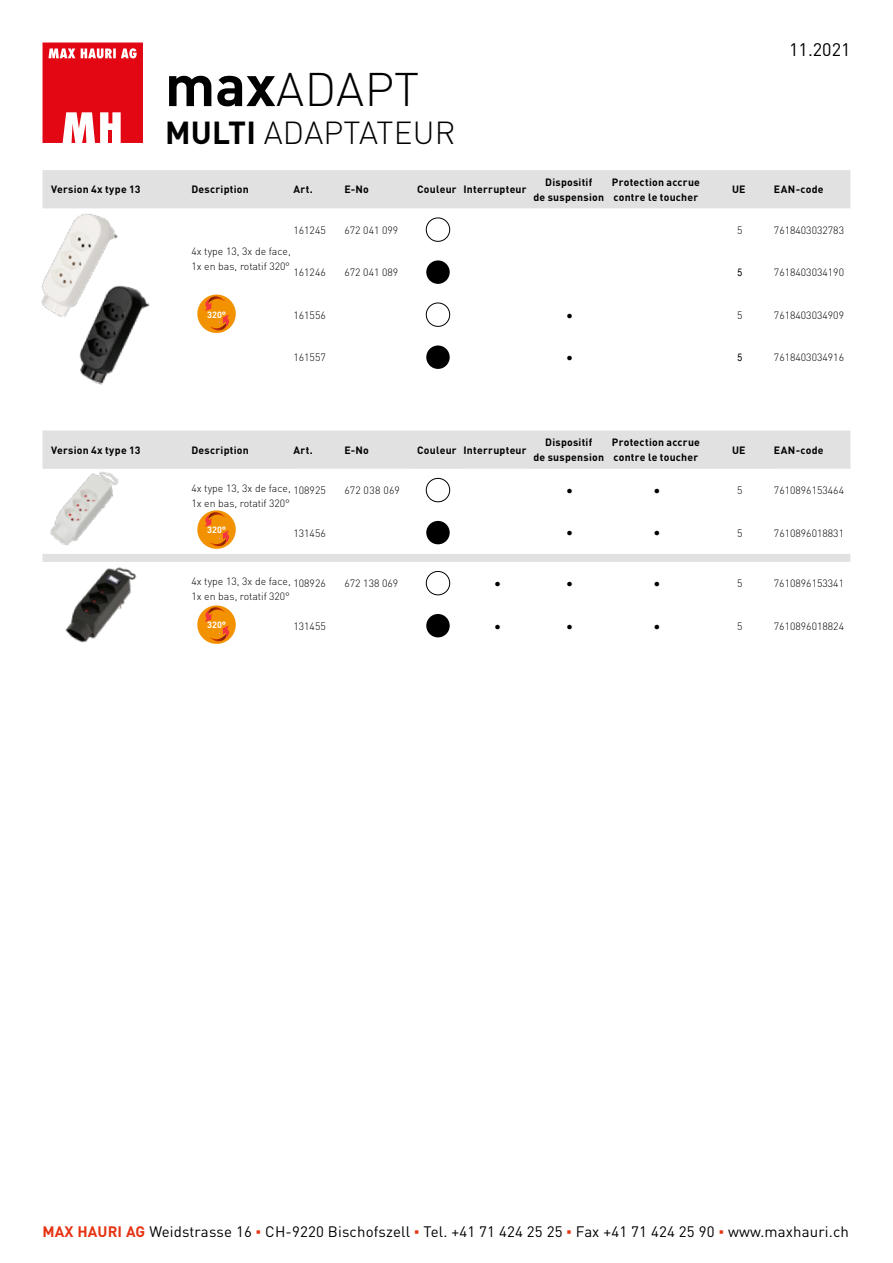
<style>
.page{position:relative;width:893px;height:1263px;background:#fff}
.page>*{position:absolute;margin:0;border:0;box-sizing:border-box;transform-origin:0 0}
.t1{font:300 46.5px "DINOT";letter-spacing:.005em;color:#000}
.t2{font:300 31.5px "DINOT";letter-spacing:.01em;color:#000}
.t3{font:18px "DINOT";color:#000}
.t4{font:15px "DINOT";letter-spacing:.01em;color:#000}
.t5{font:300 10.5px/15px "DINOT";color:#000}
.t6{font:700 10.5px/15px "DINOT";letter-spacing:.025em;color:#000;text-align:center}
.t7{font:10.5px "Arial Narrow";color:#000}
.t8{font:300 10.5px "DINOT";letter-spacing:.035em;color:#000}
.t9{font:700 9px "DINOT";color:#fff}
.s1{font-weight:700;font-size:57.45px}
.s2{font-weight:700}
.s3{font-weight:700;color:#e63312}
.s4{font-family:"Arial";font-weight:900;color:#e63312}
</style>
<div class="page">
<svg style="left:43px;top:43px;width:100px;height:100px"></svg>
<svg style="left:43px;top:431px;width:807px;height:213px"></svg>
<div style="left:43px;top:170px;width:807px;height:38px;background:#e1e1e1"></div>
<div style="left:426px;top:218px;width:24px;height:24px;border:1px solid #000;border-radius:50%"></div>
<div style="left:426px;top:260px;width:24px;height:24px;background:#000;border-radius:50%"></div>
<div style="left:426px;top:303px;width:24px;height:24px;border:1px solid #000;border-radius:50%"></div>
<div style="left:426px;top:345px;width:24px;height:24px;background:#000;border-radius:50%"></div>
<svg style="left:197px;top:294px;width:39px;height:39px"></svg>
<img style="left:41px;top:206px;width:81px;height:112px">
<img style="left:72px;top:279px;width:78px;height:106px">
<h1 class="t1" style="left:165px;top:61px;width:256px"><span class="s1">max</span>ADAPT</h1>
<h2 class="t2" style="left:165px;top:113px;width:292px"><span class="s2">MULTI</span> ADAPTATEUR</h2>
<h3 class="t3" style="left:789px;top:39px;width:63px">11.2021</h3>
<p class="t6" style="left:51px;top:182px;width:91px">Version 4x type 13</p>
<p class="t6" style="left:191px;top:182px;width:59px">Description</p>
<p class="t6" style="left:293px;top:182px;width:21px">Art.</p>
<p class="t6" style="left:344px;top:182px;width:26px">E-No</p>
<p class="t6" style="left:417px;top:182px;width:111px">Couleur Interrupteur</p>
<p class="t6" style="left:533px;top:174px;width:72px">Dispositif<br>de suspension</p>
<p class="t6" style="left:612px;top:174px;width:90px;text-align:left">Protection accrue contre le toucher</p>
<p class="t6" style="left:732px;top:182px;width:15px">UE</p>
<p class="t6" style="left:774px;top:182px;width:51px">EAN-code</p>
<p class="t5" style="left:293px;top:222px;width:34px">161245</p>
<p class="t5" style="left:344px;top:222px;width:55px">672 041 099</p>
<p class="t5" style="left:737px;top:222px;width:7px">5</p>
<p class="t5" style="left:774px;top:222px;width:72px">7618403032783</p>
<p class="t5" style="left:293px;top:265px;width:34px">161246</p>
<p class="t5" style="left:344px;top:265px;width:55px">672 041 089</p>
<p class="t7" style="left:737px;top:265px;width:6px">5</p>
<p class="t5" style="left:774px;top:265px;width:72px">7618403034190</p>
<p class="t5" style="left:293px;top:307px;width:34px">161556</p>
<p class="t7" style="left:567px;top:307px;width:8px">●</p>
<p class="t5" style="left:737px;top:307px;width:7px">5</p>
<p class="t5" style="left:774px;top:307px;width:72px">7618403034909</p>
<p class="t5" style="left:293px;top:350px;width:34px">161557</p>
<p class="t7" style="left:567px;top:350px;width:8px">●</p>
<p class="t7" style="left:737px;top:350px;width:6px">5</p>
<p class="t5" style="left:774px;top:350px;width:72px">7618403034916</p>
<p class="t5" style="left:191px;top:244px;width:101px">4x type 13, 3x de face,<br>1x en bas, rotatif 320°</p>
<p class="t9" style="left:207px;top:308px;width:21px">320°</p>
<p class="t6" style="left:51px;top:442px;width:91px">Version 4x type 13</p>
<p class="t6" style="left:191px;top:442px;width:59px">Description</p>
<p class="t6" style="left:293px;top:442px;width:21px">Art.</p>
<p class="t6" style="left:344px;top:442px;width:26px">E-No</p>
<p class="t6" style="left:417px;top:442px;width:111px">Couleur Interrupteur</p>
<p class="t6" style="left:533px;top:435px;width:72px">Dispositif<br>de suspension</p>
<p class="t6" style="left:612px;top:435px;width:90px;text-align:left">Protection accrue contre le toucher</p>
<p class="t6" style="left:732px;top:442px;width:15px">UE</p>
<p class="t6" style="left:774px;top:442px;width:51px">EAN-code</p>
<p class="t5" style="left:191px;top:480px;width:101px">4x type 13, 3x de face,<br>1x en bas, rotatif 320°</p>
<p class="t5" style="left:293px;top:483px;width:34px">108925</p>
<p class="t8" style="left:344px;top:484px;width:57px">672 038 069</p>
<p class="t7" style="left:567px;top:482px;width:8px">●</p>
<p class="t7" style="left:654px;top:482px;width:8px">●</p>
<p class="t5" style="left:737px;top:483px;width:7px">5</p>
<p class="t5" style="left:774px;top:483px;width:72px">7610896153464</p>
<p class="t5" style="left:293px;top:525px;width:34px">131456</p>
<p class="t7" style="left:567px;top:525px;width:8px">●</p>
<p class="t7" style="left:654px;top:525px;width:8px">●</p>
<p class="t5" style="left:737px;top:525px;width:7px">5</p>
<p class="t5" style="left:774px;top:525px;width:72px">7610896018831</p>
<p class="t9" style="left:207px;top:524px;width:21px">320°</p>
<p class="t5" style="left:191px;top:573px;width:101px">4x type 13, 3x de face,<br>1x en bas, rotatif 320°</p>
<p class="t5" style="left:293px;top:576px;width:34px">108926</p>
<p class="t5" style="left:344px;top:576px;width:55px">672 138 069</p>
<p class="t7" style="left:494px;top:576px;width:8px">●</p>
<p class="t7" style="left:567px;top:576px;width:8px">●</p>
<p class="t7" style="left:654px;top:576px;width:8px">●</p>
<p class="t5" style="left:737px;top:576px;width:7px">5</p>
<p class="t5" style="left:774px;top:576px;width:72px">7610896153341</p>
<p class="t5" style="left:293px;top:618px;width:34px">131455</p>
<p class="t7" style="left:494px;top:618px;width:8px">●</p>
<p class="t7" style="left:567px;top:618px;width:8px">●</p>
<p class="t7" style="left:654px;top:618px;width:8px">●</p>
<p class="t5" style="left:737px;top:618px;width:7px">5</p>
<p class="t5" style="left:774px;top:618px;width:72px">7610896018824</p>
<p class="t9" style="left:207px;top:619px;width:21px">320°</p>
<h3 class="t4" style="left:43px;top:1222px;width:808px"><span class="s3">MAX HAURI AG</span> Weidstrasse 16 <span class="s4">▪</span> CH-9220 Bischofszell <span class="s4">▪</span> Tel. +41 71 424 25 25 <span class="s4">▪</span> Fax +41 71 424 25 90 <span class="s4">▪</span> www.maxhauri.ch</h3>
</div>
